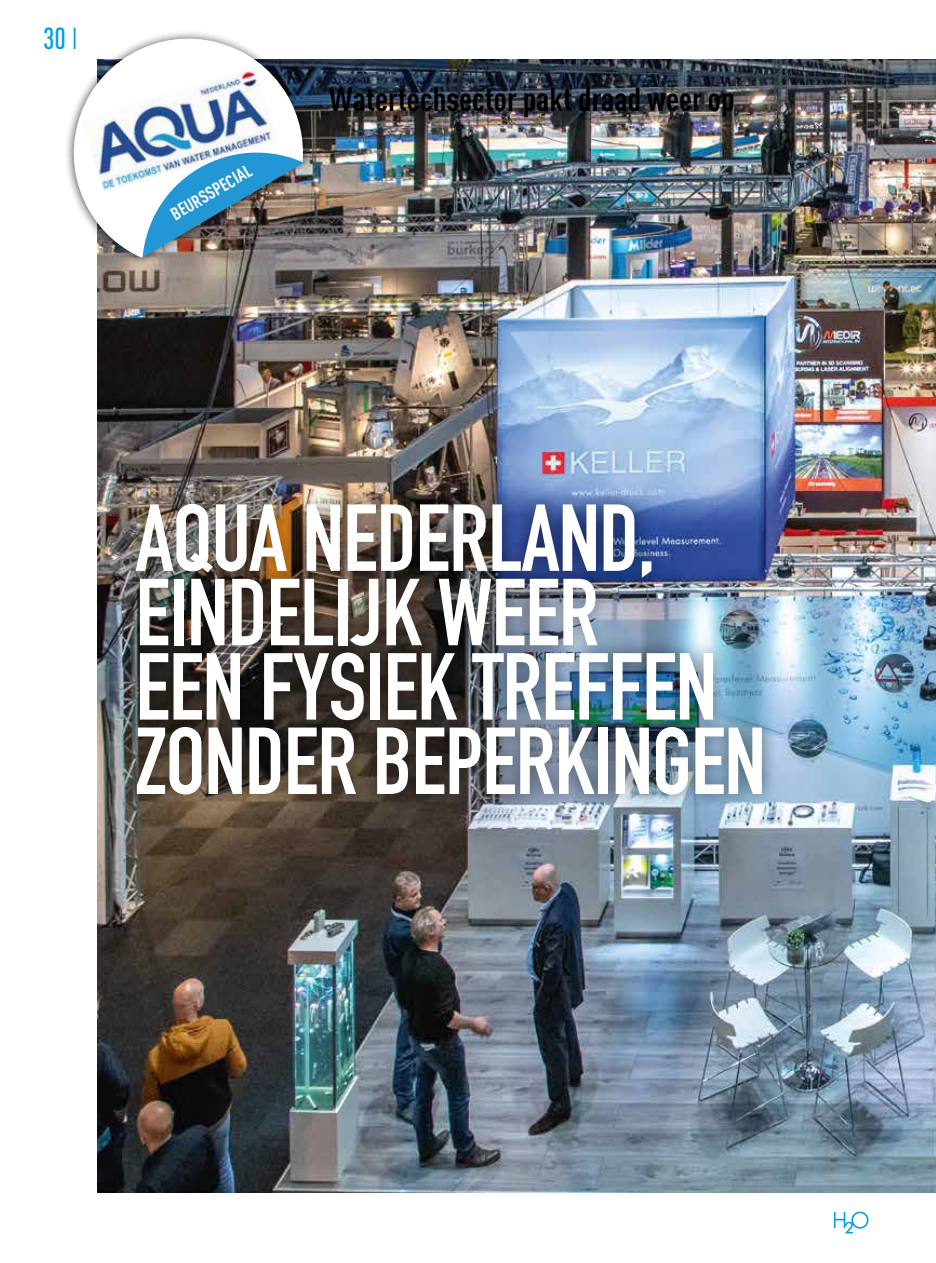
<style>
.page{position:relative;width:936px;height:1263px;background:#fff}
.page>*{position:absolute;margin:0;border:0;box-sizing:border-box;transform-origin:0 0}
.t1{font:93.3px/74.4px "DIN Engschrift";letter-spacing:-.01em;color:#fff}
.t2{font:700 condensed 33px "DIN Pro";color:#000}
.t3{font:500 condensed 30px "DIN Pro";color:#009fe3}
.t4{font:700 condensed 17.85px "DIN Pro";color:#fff}
.s1{font-weight:400}
</style>
<div class="page">
<svg style="left:833px;top:1212px;width:35px;height:21px"></svg>
<img style="left:98px;top:60px;width:837px;height:1133px">
<div style="left:121px;top:489px;width:656px;height:321px;background:#000;opacity:.48"></div>
<img style="left:97px;top:59px;width:237px;height:223px">
<svg style="left:66px;top:32px;width:238px;height:226px"></svg>
<img style="left:81px;top:67px;width:197px;height:126px">
<img style="left:143px;top:148px;width:161px;height:110px">
<p class="t3" style="left:43px;top:16px;width:36px">30 <span class="s1">I</span></p>
<p class="t4" style="left:165px;top:203px;width:92px;rotate:-30deg">BEURSSPECIAL</p>
<p class="t2" style="left:329px;top:74px;width:407px">Watertechsector pakt draad weer op</p>
<p class="t1" style="left:135px;top:502px;width:632px">AQUA NEDERLAND,<br>EINDELIJK WEER<br>EEN FYSIEK TREFFEN<br>ZONDER BEPERKINGEN</p>
</div>
